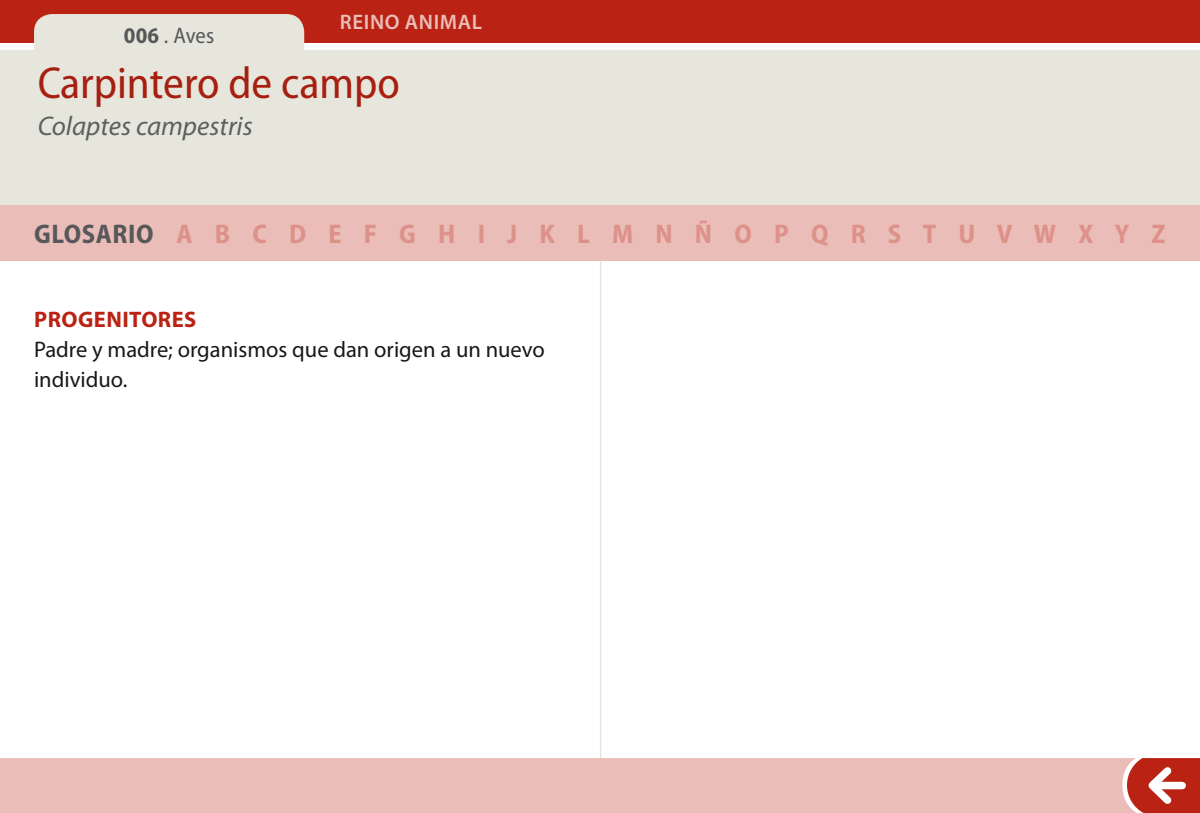
<style>
.page{position:relative;width:1200px;height:813px;background:#fff}
.page>*{position:absolute;margin:0;border:0;box-sizing:border-box;transform-origin:0 0}
.t1{font:semi-condensed 45px "Myriad Pro";color:#ba2313}
.t2{font:700 semi-condensed 27px "Myriad Pro";letter-spacing:.02em;color:#dd9189}
.t3{font:italic 27px "Myriad Pro";color:#646c6e}
.t4{font:22.5px/30px "Myriad Pro";color:#1a171c}
.t5{font:700 22.5px "Myriad Pro";letter-spacing:.02em;color:#ba2313}
.t6{font:semi-condensed 22.5px "Myriad Pro";color:#58585a}
.t7{font:600 21px "Myriad Pro";letter-spacing:.03em;color:#eabdb8}
.s1{font-weight:700}
.s2{color:#58585a}
</style>
<div class="page">
<div style="left:0;top:0;width:1199px;height:43px;background:#ba2313"></div>
<svg style="left:0;top:14px;width:1199px;height:192px;background:#e1cfc5"></svg>
<div style="left:0;top:206px;width:1199px;height:55px;background:#eabdb8"></div>
<hr style="left:599px;top:261px;width:2px;height:499px;background:#e6e6dc">
<div style="left:0;top:757px;width:1126px;height:55px;background:#eabdb8"></div>
<svg style="left:1126px;top:758px;width:73px;height:54px"></svg>
<hr style="left:1195px;top:762px;width:4px;height:47px;background:#ba2313">
<p class="t7" style="left:340px;top:9px;width:144px">REINO ANIMAL</p>
<p class="t6" style="left:124px;top:21px;width:92px"><span class="s1">006</span> . Aves</p>
<h1 class="t1" style="left:37px;top:56px;width:364px">Carpintero de campo</h1>
<p class="t3" style="left:37px;top:109px;width:217px">Colaptes campestris</p>
<p class="t2" style="left:34px;top:216px;width:1132px"><span class="s2">GLOSARIO</span> A B C D E F G H I J K L M N Ñ O P Q R S T U V W X Y Z</p>
<p class="t5" style="left:34px;top:304px;width:164px">PROGENITORES</p>
<p class="t4" style="left:34px;top:333px;width:512px">Padre y madre; organismos que dan origen a un nuevo individuo.</p>
</div>
